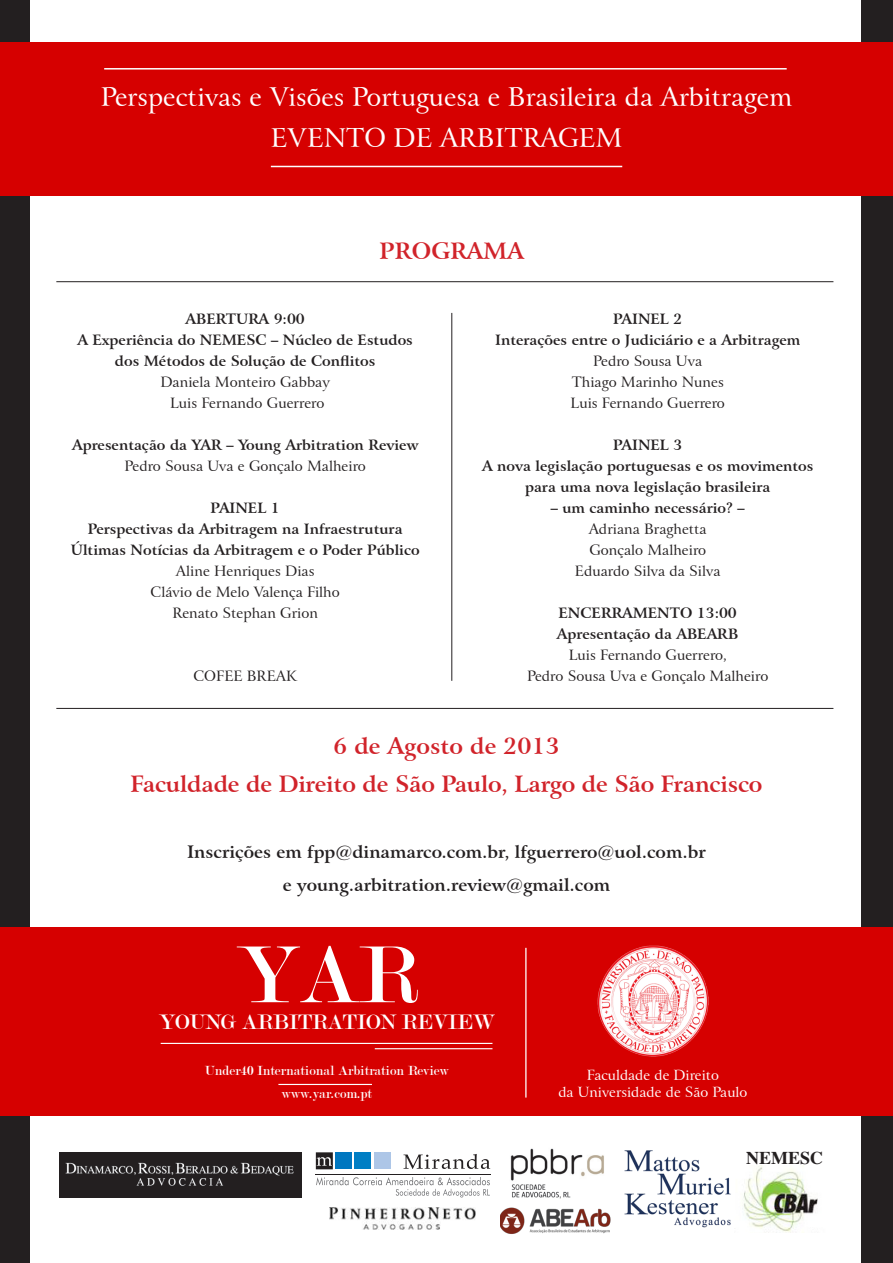
<style>
.page{position:relative;width:893px;height:1263px;background:#fff}
.page>*{position:absolute;margin:0;border:0;box-sizing:border-box;transform-origin:0 0}
.t1{font:86.25px "Modern";color:#fff}
.t2{font:25.8px/40.5px "Arrus BT";color:#fff;text-align:center}
.t3{font:700 22.5px/37.5px "Arrus BT";letter-spacing:-.01em;color:#d1232a;text-align:center}
.t4{font:22.5px "Modern";color:#fff}
.t5{font:700 18px "Times";color:#231f20}
.t6{font:700 17.25px/33px "Arrus BT";color:#231f20;text-align:center}
.t7{font:700 14.25px/21px "Arrus BT";color:#231f20;text-align:center}
.t8{font:14.25px/21px "Arrus BT";color:#231f20;text-align:center}
.t9{font:14.25px/22.5px "Modern";color:#fff;text-align:center}
.t10{font:14.1px/17.9px "Arrus BT";color:#fff;text-align:center}
</style>
<div class="page">
<img style="left:60px;top:1152px;width:242px;height:45px">
<div style="left:0;top:0;width:29px;height:1263px;background:#231f20"></div>
<div style="left:862px;top:0;width:31px;height:1263px;background:#231f20"></div>
<div style="left:0;top:927px;width:893px;height:189px;background:#d60000"></div>
<hr style="left:375px;top:1048px;width:117px;height:1px;background:#fff">
<hr style="left:161px;top:1043px;width:331px;height:1px;background:#fff">
<hr style="left:278px;top:1084px;width:94px;height:1px;background:#fff">
<hr style="left:525px;top:948px;width:2px;height:149px;background:#fff">
<img style="left:598px;top:946px;width:111px;height:111px">
<hr style="left:451px;top:313px;width:1px;height:368px;background:#231f20">
<hr style="left:56px;top:281px;width:777px;height:1px;background:#231f20">
<hr style="left:56px;top:708px;width:777px;height:1px;background:#231f20">
<div style="left:0;top:43px;width:893px;height:153px;background:#d60000"></div>
<hr style="left:271px;top:166px;width:351px;height:1px;background:#fff">
<hr style="left:104px;top:68px;width:683px;height:2px;background:#fff">
<hr style="left:315px;top:1174px;width:176px;height:1px;background:#231f20">
<svg style="left:403px;top:1154px;width:87px;height:15px"></svg>
<div style="left:374px;top:1152px;width:17px;height:17px;background:#adc6e7"></div>
<div style="left:354px;top:1152px;width:17px;height:17px;background:#007ec4"></div>
<div style="left:335px;top:1152px;width:17px;height:17px;background:#0077c0"></div>
<svg style="left:316px;top:1152px;width:17px;height:17px"></svg>
<svg style="left:316px;top:1177px;width:174px;height:20px"></svg>
<img style="left:510px;top:1148px;width:94px;height:33px">
<img style="left:500px;top:1184px;width:111px;height:50px">
<img style="left:743px;top:1165px;width:75px;height:68px">
<img style="left:624px;top:1150px;width:107px;height:78px">
<img style="left:329px;top:1207px;width:146px;height:23px">
<h2 class="t2" style="left:101px;top:77px;width:693px">Perspectivas e Visões Portuguesa e Brasileira da Arbitragem<br>EVENTO DE ARBITRAGEM</h2>
<h3 class="t3" style="left:380px;top:233px;width:146px">PROGRAMA</h3>
<p class="t7" style="left:77px;top:308px;width:337px">ABERTURA 9:00<br>A Experiência do NEMESC – Núcleo de Estudos dos Métodos de Solução de Conflitos</p>
<p class="t8" style="left:160px;top:371px;width:171px">Daniela Monteiro Gabbay<br>Luis Fernando Guerrero</p>
<p class="t7" style="left:72px;top:434px;width:348px">Apresentação da YAR – Young Arbitration Review</p>
<p class="t8" style="left:125px;top:455px;width:243px">Pedro Sousa Uva e Gonçalo Malheiro</p>
<p class="t7" style="left:71px;top:497px;width:350px">PAINEL 1<br>Perspectivas da Arbitragem na Infraestrutura<br>Últimas Notícias da Arbitragem e o Poder Público</p>
<p class="t8" style="left:151px;top:560px;width:191px">Aline Henriques Dias<br>Clávio de Melo Valença Filho<br>Renato Stephan Grion</p>
<p class="t8" style="left:193px;top:666px;width:105px">COFEE BREAK</p>
<p class="t7" style="left:495px;top:308px;width:307px">PAINEL 2<br>Interações entre o Judiciário e a Arbitragem</p>
<p class="t8" style="left:571px;top:351px;width:156px">Pedro Sousa Uva<br>Thiago Marinho Nunes<br>Luis Fernando Guerrero</p>
<p class="t7" style="left:482px;top:434px;width:333px">PAINEL 3<br>A nova legislação portuguesas e os movimentos para uma nova legislação brasileira</p>
<p class="t7" style="left:551px;top:497px;width:195px">– um caminho necessário? –</p>
<p class="t8" style="left:575px;top:519px;width:147px">Adriana Braghetta<br>Gonçalo Malheiro<br>Eduardo Silva da Silva</p>
<p class="t7" style="left:557px;top:603px;width:183px;text-align:left">ENCERRAMENTO 13:00<br>Apresentação da ABEARB</p>
<p class="t8" style="left:527px;top:645px;width:243px">Luis Fernando Guerrero,<br>Pedro Sousa Uva e Gonçalo Malheiro</p>
<h3 class="t3" style="left:130px;top:728px;width:634px">6 de Agosto de 2013<br>Faculdade de Direito de São Paulo, Largo de São Francisco</h3>
<p class="t6" style="left:187px;top:835px;width:520px">Inscrições em fpp@dinamarco.com.br, lfguerrero@uol.com.br e young.arbitration.review@gmail.com</p>
<h1 class="t1" style="left:236px;top:932px;width:183px">YAR</h1>
<h3 class="t4" style="left:159px;top:1011px;width:337px">YOUNG ARBITRATION REVIEW</h3>
<p class="t9" style="left:205px;top:1059px;width:246px">Under40 International Arbitration Review www.yar.com.pt</p>
<p class="t10" style="left:558px;top:1066px;width:191px">Faculdade de Direito<br>da Universidade de São Paulo</p>
<p class="t5" style="left:746px;top:1140px;width:79px">NEMESC</p>
</div>
